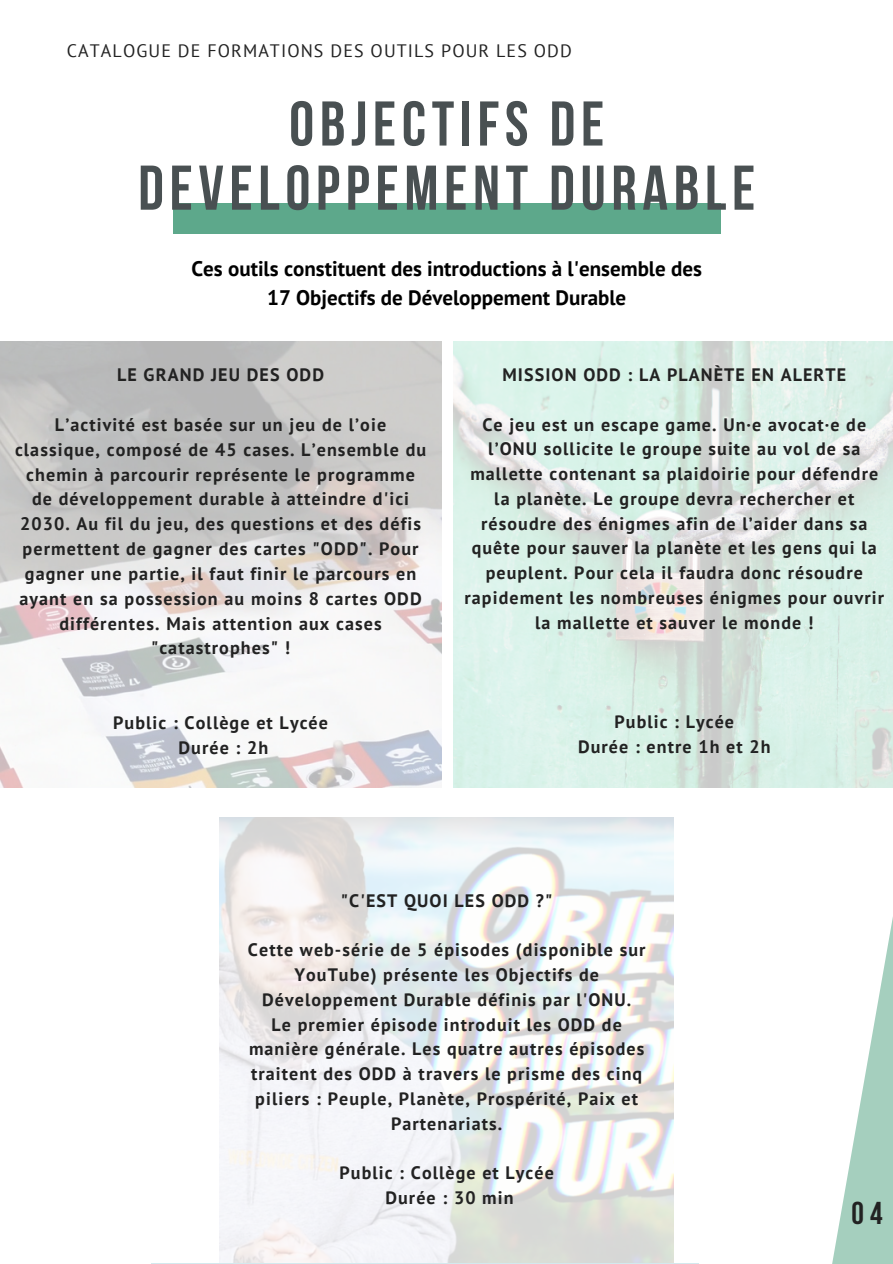
<style>
.page{position:relative;width:893px;height:1264px;background:#fff}
.page>*{position:absolute;margin:0;border:0;box-sizing:border-box;transform-origin:0 0}
.t1{font:700 63px/64.2px "Bebas Neue";letter-spacing:.09em;color:#495052;text-align:center}
.t2{font:700 31.5px "Bebas Neue";color:#222}
.t3{font:700 21px/29.2px "PT Sans";color:#000;text-align:center}
.t4{font:700 18px/24.8px "PT Sans";letter-spacing:.06em;color:#222;text-align:center}
.t5{font:18px "PT Sans";letter-spacing:.06em;color:#222}
</style>
<div class="page">
<img style="left:220px;top:817px;width:453px;height:446px">
<hr style="left:151px;top:1263px;width:548px;height:1px;background:#d3e9ee">
<div style="left:173px;top:204px;width:547px;height:29px;background:#5da88b"></div>
<img style="left:453px;top:342px;width:439px;height:445px">
<img style="left:0;top:342px;width:442px;height:445px">
<svg style="left:832px;top:923px;width:60px;height:340px"></svg>
<p class="t5" style="left:67px;top:39px;width:506px">CATALOGUE DE FORMATIONS DES OUTILS POUR LES ODD</p>
<h4 class="t1" style="left:138px;top:98px;width:618px">OBJECTIFS DE<br>DEVELOPPEMENT DURABLE</h4>
<h3 class="t3" style="left:191px;top:253px;width:512px">Ces outils constituent des introductions à l'ensemble des<br>17 Objectifs de Développement Durable</h3>
<p class="t4" style="left:117px;top:362px;width:208px">LE GRAND JEU DES ODD</p>
<p class="t4" style="left:15px;top:412px;width:412px">L’activité est basée sur un jeu de l’oie classique, composé de 45 cases. L’ensemble du chemin à parcourir représente le programme de développement durable à atteindre d'ici 2030. Au fil du jeu, des questions et des défis permettent de gagner des cartes "ODD". Pour gagner une partie, il faut finir le parcours en ayant en sa possession au moins 8 cartes ODD différentes. Mais attention aux cases "catastrophes" !</p>
<p class="t4" style="left:113px;top:710px;width:216px">Public : Collège et Lycée</p>
<p class="t4" style="left:178px;top:734px;width:91px">Durée : 2h</p>
<h1 class="t4" style="left:502px;top:362px;width:345px">MISSION ODD : LA PLANÈTE EN ALERTE</h1>
<p class="t4" style="left:464px;top:411px;width:421px">Ce jeu est un escape game. Un·e avocat·e de l’ONU sollicite le groupe suite au vol de sa mallette contenant sa plaidoirie pour défendre la planète. Le groupe devra rechercher et résoudre des énigmes afin de l’aider dans sa quête pour sauver la planète et les gens qui la peuplent. Pour cela il faudra donc résoudre rapidement les nombreuses énigmes pour ouvrir la mallette et sauver le monde !</p>
<p class="t4" style="left:614px;top:708px;width:121px">Public : Lycée</p>
<h3 class="t4" style="left:578px;top:733px;width:194px">Durée : entre 1h et 2h</h3>
<p class="t4" style="left:341px;top:887px;width:213px">"C'EST QUOI LES ODD ?"</p>
<p class="t4" style="left:248px;top:937px;width:399px">Cette web-série de 5 épisodes (disponible sur<br>YouTube) présente les Objectifs de<br>Développement Durable définis par l'ONU.</p>
<p class="t4" style="left:249px;top:1011px;width:397px">Le premier épisode introduit les ODD de manière générale. Les quatre autres épisodes traitent des ODD à travers le prisme des cinq piliers : Peuple, Planète, Prospérité, Paix et Partenariats.</p>
<p class="t4" style="left:339px;top:1160px;width:216px">Public : Collège et Lycée</p>
<h3 class="t4" style="left:385px;top:1184px;width:130px">Durée : 30 min</h3>
<p class="t2" style="left:851px;top:1200px;width:33px">04</p>
</div>
